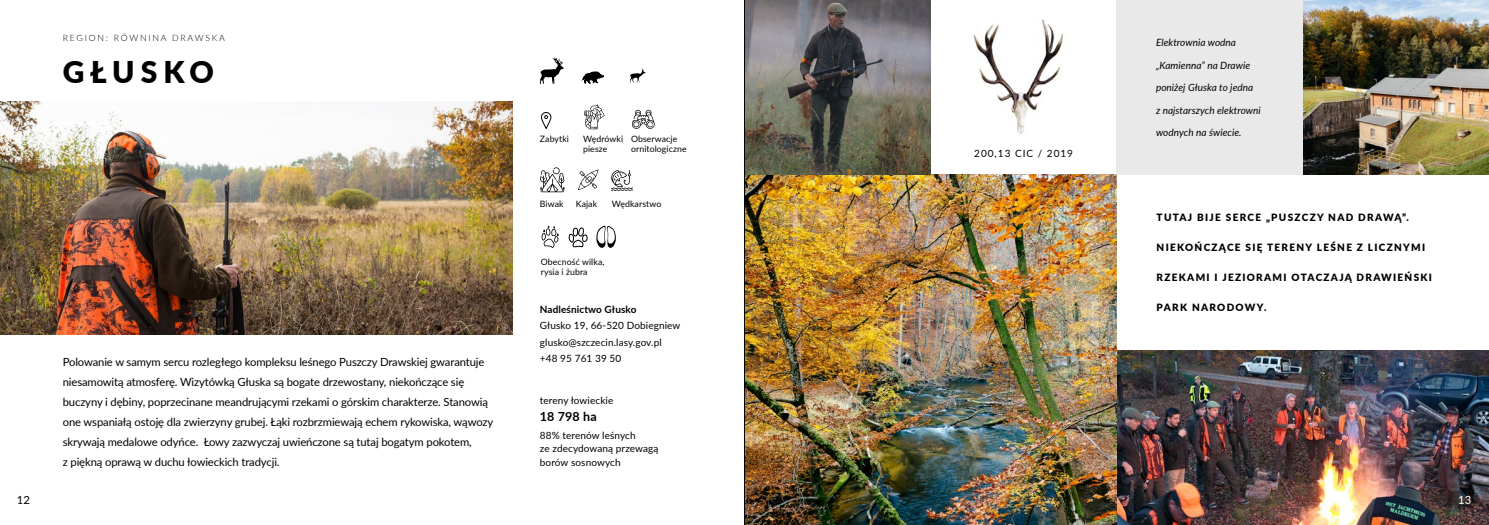
<style>
.page{position:relative;width:1489px;height:525px;background:#fff}
.page>*{position:absolute;margin:0;border:0;box-sizing:border-box;transform-origin:0 0}
.t1{font:900 30px "Lato";letter-spacing:.2em;color:#000}
.t2{font:700 12.5px "Lato";letter-spacing:.01em;color:#000}
.t3{font:11.25px/20px "Lato";letter-spacing:-.01em;color:#000}
.t4{font:500 11.25px "Lato";color:#fff}
.t5{font:10px/16.2px "Lato";letter-spacing:.01em;color:#000}
.t6{font:900 10px "Lato";letter-spacing:.13em;color:#000}
.t7{font:italic 10px "Lato";letter-spacing:.005em;color:#000}
.t8{font:700 10px "Lato";letter-spacing:.01em;color:#000}
.t9{font:10px "Lato";letter-spacing:.1em;color:#000}
.t10{font:8.75px/10px "Lato";letter-spacing:.01em;color:#000}
.t11{font:300 8.75px "Lato";letter-spacing:.2em;color:#000}
</style>
<div class="page">
<img style="left:973px;top:19px;width:90px;height:115px">
<img style="left:0;top:102px;width:512px;height:232px">
<img style="left:1116px;top:350px;width:372px;height:174px">
<img style="left:1302px;top:0;width:186px;height:175px">
<img style="left:745px;top:175px;width:371px;height:349px">
<img style="left:745px;top:0;width:185px;height:175px">
<div style="left:1116px;top:0;width:186px;height:175px;background:#e9e9e9"></div>
<hr style="left:744px;top:0;width:1px;height:524px;background:#000">
<svg style="left:582px;top:72px;width:21px;height:11px"></svg>
<svg style="left:540px;top:57px;width:23px;height:27px"></svg>
<svg style="left:630px;top:68px;width:15px;height:15px"></svg>
<svg style="left:541px;top:225px;width:17px;height:23px"></svg>
<svg style="left:568px;top:227px;width:19px;height:20px"></svg>
<svg style="left:596px;top:225px;width:20px;height:23px"></svg>
<svg style="left:584px;top:104px;width:20px;height:25px"></svg>
<svg style="left:632px;top:110px;width:22px;height:19px"></svg>
<svg style="left:611px;top:170px;width:22px;height:21px"></svg>
<svg style="left:540px;top:167px;width:25px;height:25px"></svg>
<svg style="left:578px;top:169px;width:20px;height:21px"></svg>
<svg style="left:541px;top:112px;width:10px;height:17px"></svg>
<p class="t11" style="left:63px;top:32px;width:164px">REGION: RÓWNINA DRAWSKA</p>
<h1 class="t1" style="left:63px;top:50px;width:153px">GŁUSKO</h1>
<p class="t3" style="left:63px;top:351px;width:432px">Polowanie w samym sercu rozległego kompleksu leśnego Puszczy Drawskiej gwarantuje niesamowitą atmosferę. Wizytówką Głuska są bogate drzewostany, niekończące się buczyny i dębiny, poprzecinane meandrującymi rzekami o górskim charakterze. Stanowią one wspaniałą ostoję dla zwierzyny grubej. Łąki rozbrzmiewają echem rykowiska, wąwozy skrywają medalowe odyńce. Łowy zazwyczaj uwieńczone są tutaj bogatym pokotem,<br>z piękną oprawą w duchu łowieckich tradycji.</p>
<p class="t10" style="left:540px;top:134px;width:31px">Zabytki</p>
<p class="t10" style="left:631px;top:134px;width:57px">Obserwacje ornitologiczne</p>
<p class="t10" style="left:583px;top:134px;width:42px">Wędrówki piesze</p>
<p class="t10" style="left:540px;top:198px;width:25px">Biwak</p>
<p class="t10" style="left:575px;top:198px;width:23px">Kajak</p>
<p class="t10" style="left:611px;top:198px;width:51px">Wędkarstwo</p>
<p class="t10" style="left:541px;top:256px;width:65px">Obecność wilka, rysia i żubra</p>
<p class="t8" style="left:540px;top:302px;width:98px">Nadleśnictwo Głusko</p>
<p class="t5" style="left:540px;top:317px;width:142px">Głusko 19, 66-520 Dobiegniew glusko@szczecin.lasy.gov.pl +48 95 761 39 50</p>
<p class="t5" style="left:540px;top:391px;width:75px">tereny łowieckie</p>
<p class="t2" style="left:540px;top:407px;width:58px">18 798 ha</p>
<p class="t5" style="left:540px;top:427px;width:120px;line-height:13.8px">88% terenów leśnych<br>ze zdecydowaną przewagą borów sosnowych</p>
<p class="t9" style="left:974px;top:146px;width:100px">200,13 CIC / 2019</p>
<p class="t7" style="left:1155px;top:35px;width:82px">Elektrownia wodna</p>
<p class="t7" style="left:1155px;top:58px;width:96px">„Kamienna” na Drawie</p>
<p class="t7" style="left:1155px;top:80px;width:99px">poniżej Głuska to jedna</p>
<p class="t7" style="left:1155px;top:103px;width:106px">z najstarszych elektrowni</p>
<p class="t7" style="left:1155px;top:125px;width:87px">wodnych na świecie.</p>
<p class="t6" style="left:1156px;top:209px;width:254px">TUTAJ BIJE SERCE „PUSZCZY NAD DRAWĄ”.</p>
<p class="t6" style="left:1156px;top:239px;width:270px">NIEKOŃCZĄCE SIĘ TERENY LEŚNE Z LICZNYMI</p>
<p class="t6" style="left:1156px;top:269px;width:277px">RZEKAMI I JEZIORAMI OTACZAJĄ DRAWIEŃSKI</p>
<p class="t6" style="left:1156px;top:299px;width:111px">PARK NARODOWY.</p>
<p class="t3" style="left:17px;top:489px;width:15px">12</p>
<p class="t4" style="left:1457px;top:491px;width:15px">13</p>
</div>
